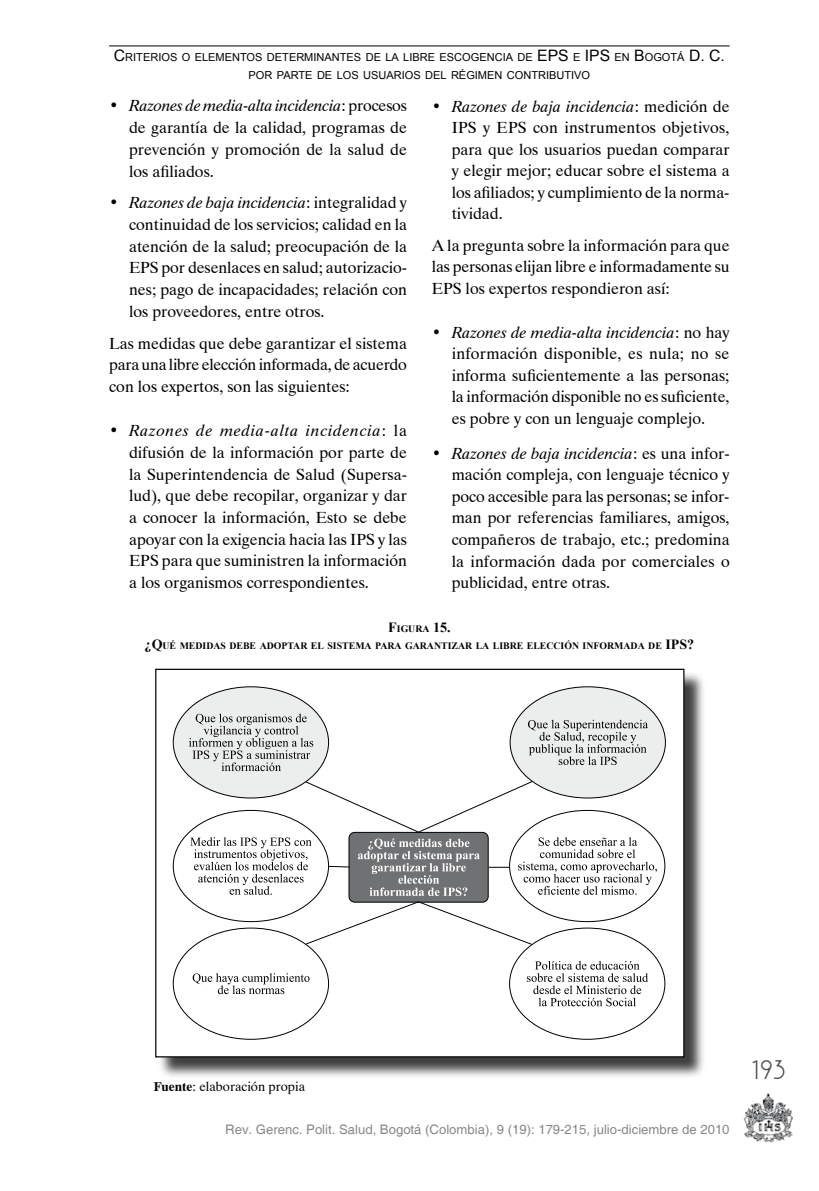
<style>
.page{position:relative;width:819px;height:1191px;background:#fff}
.page>*{position:absolute;margin:0;border:0;box-sizing:border-box;transform-origin:0 0}
.t1{font:28px "Plaza D";color:#4b4b4d}
.t2{font:16.1px/21.7px "Dutch 801 BT";color:#000;text-align:justify}
.t3{font:13.12px "Helvetica";color:#87888a}
.t4{font:13.12px "Dutch 801 BT";color:#000}
.t5{font:11.03px/18.9px "Arial";color:#000;text-align:center}
.t6{font:700 9.8px/16.8px "Times New Roman";color:#000;text-align:center}
.s1{font-size:15.75px}
.s2{font-style:italic}
.s3{font-size:14px}
.s4{font-weight:700}
</style>
<div class="page">
<img style="left:743px;top:1093px;width:49px;height:50px">
<hr style="left:109px;top:46px;width:620px;height:1px;background:#000">
<div style="left:158px;top:671px;width:557px;height:416px;background:#000;opacity:.75"></div>
<div style="left:156px;top:669px;width:527px;height:387px;background:#fff"></div>
<div style="left:173px;top:687px;width:155px;height:111px;background:#eceded;border-radius:50%"></div>
<svg style="left:189px;top:713px;width:124px;height:58px"></svg>
<div style="left:510px;top:687px;width:155px;height:111px;background:#eceded;border-radius:50%"></div>
<svg style="left:528px;top:719px;width:120px;height:46px"></svg>
<svg style="left:193px;top:973px;width:116px;height:21px"></svg>
<svg style="left:527px;top:961px;width:121px;height:45px"></svg>
<svg style="left:190px;top:780px;width:467px;height:165px"></svg>
<p class="t5" style="left:114px;top:47px;width:612px"><span class="s1">C</span>RITERIOS O ELEMENTOS DETERMINANTES DE LA LIBRE ESCOGENCIA DE <span class="s1">Eps</span> E <span class="s1">Ips</span> EN <span class="s1">B</span>OGOTÁ <span class="s1">D. C.<br></span>POR PARTE DE LOS USUARIOS DEL RÉGIMEN CONTRIBUTIVO</p>
<p class="t2" style="left:129px;top:94px;width:279px;text-indent:-20px"><span class="s2">• Razones de media-alta incidencia</span>: procesos de garantía de la calidad, programas de prevención y promoción de la salud de los afiliados.</p>
<p class="t2" style="left:129px;top:191px;width:279px;text-indent:-20px"><span class="s2">• Razones de baja incidencia</span>: integralidad y continuidad de los servicios; calidad en la atención de la salud; preocupación de la EPS por desenlaces en salud; autorizacio&shy;nes; pago de incapacidades; relación con los proveedores, entre otros.</p>
<p class="t2" style="left:109px;top:331px;width:299px">Las medidas que debe garantizar el sistema para una libre elección informada, de acuerdo con los expertos, son las siguientes:</p>
<p class="t2" style="left:129px;top:419px;width:279px;text-indent:-20px"><span class="s2">• Razones de media-alta incidencia</span>: la difusión de la información por parte de la Superintendencia de Salud (Supersa&shy;lud), que debe recopilar, organizar y dar a conocer la información, Esto se debe apoyar con la exigencia hacia las IPS y las EPS para que suministren la información a los organismos correspondientes.</p>
<p class="t2" style="left:451px;top:94px;width:279px;text-indent:-20px"><span class="s2">• Razones de baja incidencia</span>: medición de IPS y EPS con instrumentos objetivos, para que los usuarios puedan comparar y elegir mejor; educar sobre el sistema a los afiliados; y cumplimiento de la norma&shy;tividad.</p>
<p class="t2" style="left:432px;top:233px;width:299px">A la pregunta sobre la información para que las personas elijan libre e informadamente su EPS los expertos respondieron así:</p>
<p class="t2" style="left:451px;top:320px;width:279px;text-indent:-20px"><span class="s2">• Razones de media-alta incidencia</span>: no hay información disponible, es nula; no se informa suficientemente a las personas; la información disponible no es suficiente, es pobre y con un lenguaje complejo.</p>
<p class="t2" style="left:451px;top:442px;width:279px;text-indent:-20px"><span class="s2">• Razones de baja incidencia</span>: es una infor&shy;mación compleja, con lenguaje técnico y poco accesible para las personas; se infor&shy;man por referencias familiares, amigos, compañeros de trabajo, etc.; predomina la información dada por comerciales o publicidad, entre otras.</p>
<p class="t6" style="left:145px;top:620px;width:551px"><span class="s3">F</span>IGURA <span class="s3">15.<br>¿Q</span>UÉ MEDIDAS DEBE ADOPTAR EL SISTEMA PARA GARANTIZAR LA LIBRE ELECCIÓN INFORMADA DE <span class="s3">IPS ?</span></p>
<p class="t4" style="left:154px;top:1077px;width:153px"><span class="s4">Fuente</span>: elaboración propia</p>
<p class="t3" style="left:225px;top:1121px;width:506px">Rev. Gerenc. Polit. Salud, Bogotá (Colombia), 9 (19): 179-215, julio-diciembre de 2010</p>
<h1 class="t1" style="left:749px;top:1055px;width:37px">193</h1>
</div>
